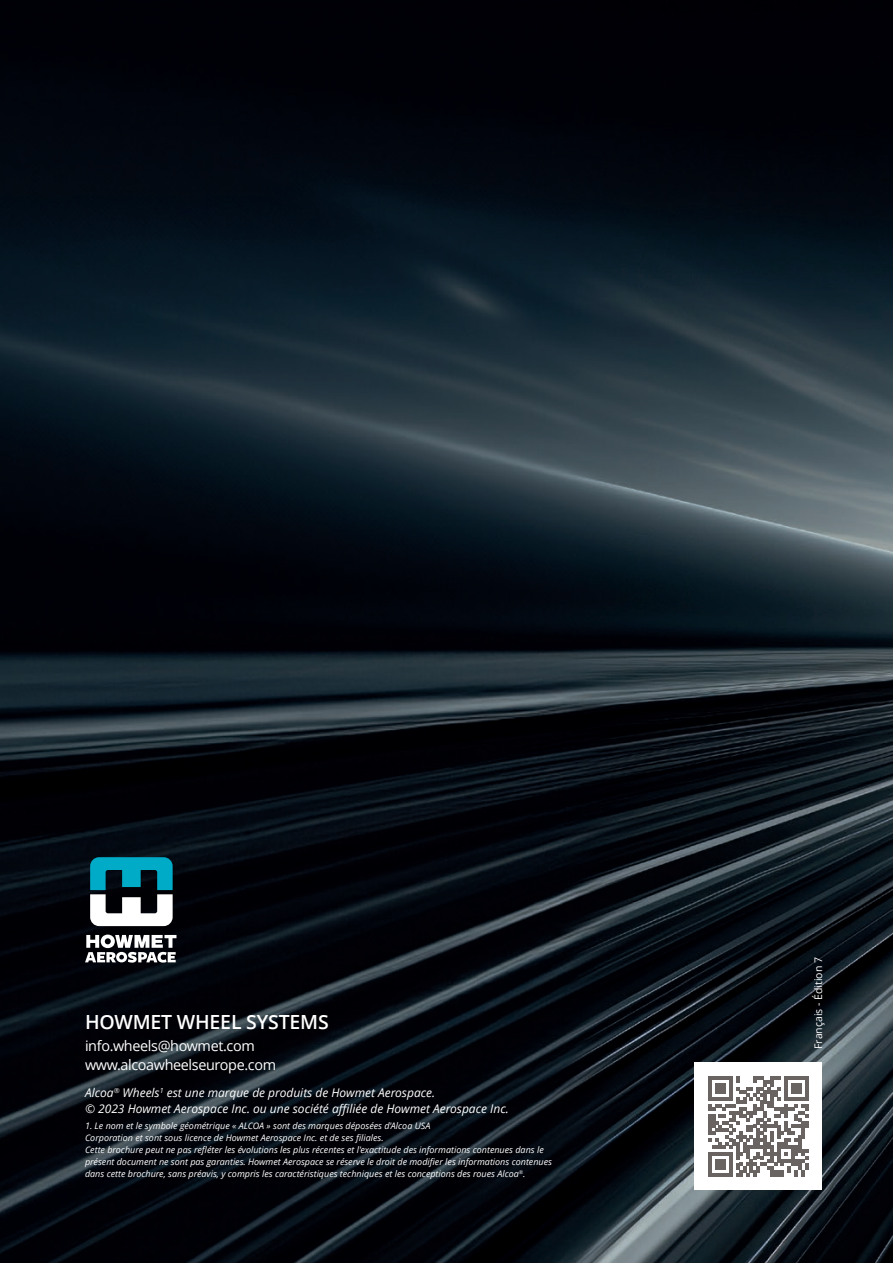
<style>
.page{position:relative;width:893px;height:1263px;background:#fff}
.page>*{position:absolute;margin:0;border:0;box-sizing:border-box;transform-origin:0 0}
.t1{font:600 19.5px "Open Sans";letter-spacing:-.01em;color:#fff}
.t2{font:14.4px/18.8px "Open Sans";letter-spacing:-.025em;color:#fff}
.t3{font:italic 12px/16.2px "Open Sans";color:#fff}
.t4{font:10.5px "Open Sans";color:#fff}
.t5{font:italic 9px/12px "Open Sans";color:#fff}
</style>
<div class="page">
<img style="left:0;top:0;width:893px;height:1263px">
<svg style="left:90px;top:857px;width:83px;height:69px"></svg>
<svg style="left:85px;top:934px;width:91px;height:29px"></svg>
<div style="left:694px;top:1063px;width:128px;height:127px;background:#fff"></div>
<svg style="left:708px;top:1076px;width:100px;height:100px"></svg>
<h1 class="t1" style="left:85px;top:1008px;width:245px">HOWMET WHEEL SYSTEMS</h1>
<h2 class="t2" style="left:85px;top:1036px;width:193px">info.wheels@howmet.com www.alcoawheelseurope.com</h2>
<h3 class="t3" style="left:85px;top:1084px;width:425px">Alcoa<sup>®</sup> Wheels<sup>1</sup> est une marque de produits de Howmet Aerospace.<br>© 2023 Howmet Aerospace Inc. ou une société affiliée de Howmet Aerospace Inc.</h3>
<p class="t5" style="left:85px;top:1119px;width:468px">1. Le nom et le symbole géométrique « ALCOA » sont des marques déposées d'Alcoa USA<br>Corporation et sont sous licence de Howmet Aerospace Inc. et de ses filiales.<br>Cette brochure peut ne pas refléter les évolutions les plus récentes et l'exactitude des informations contenues dans le présent document ne sont pas garanties. Howmet Aerospace se réserve le droit de modifier les informations contenues dans cette brochure, sans préavis, y compris les caractéristiques techniques et les conceptions des roues Alcoa<sup>®</sup>.</p>
<p class="t4" style="left:811px;top:1049px;width:93px;rotate:-90deg">Français - Édition 7</p>
</div>
